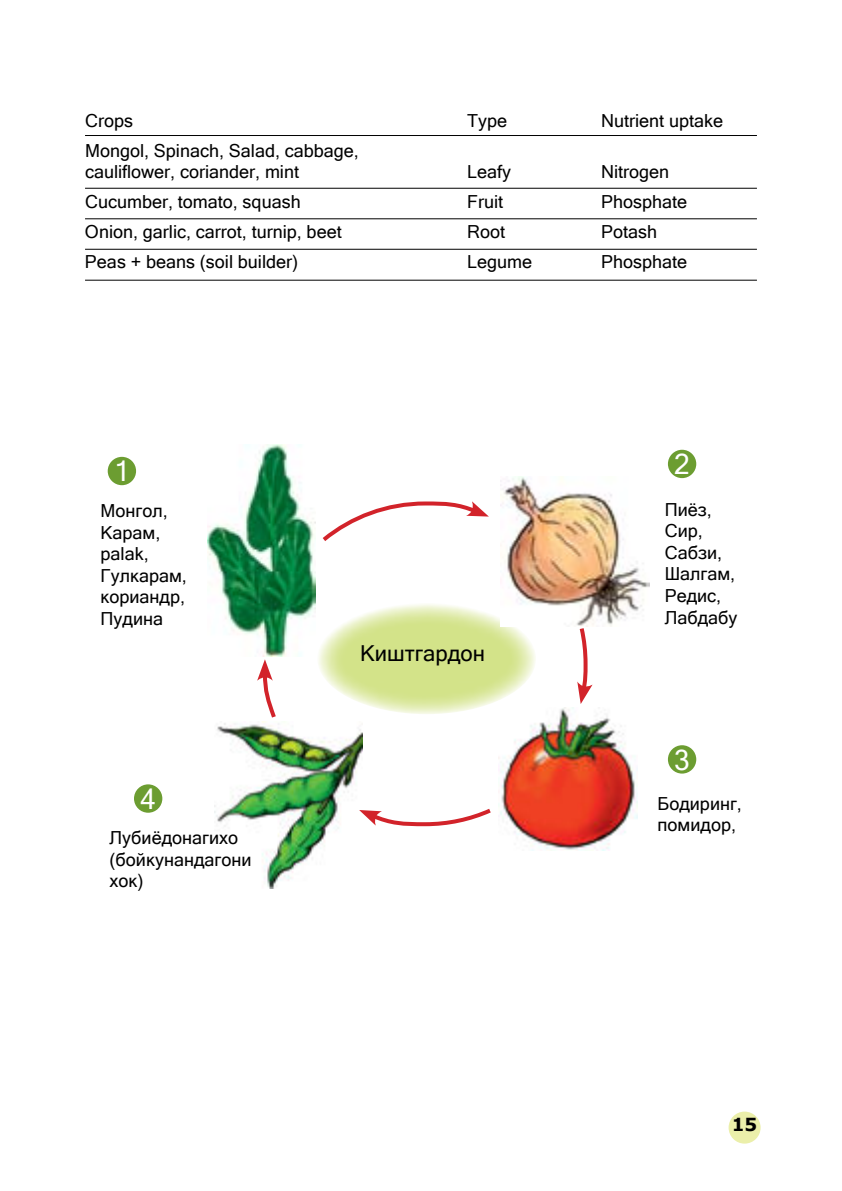
<style>
.page{position:relative;width:842px;height:1191px;background:#fff}
.page>*{position:absolute;margin:0;border:0;box-sizing:border-box;transform-origin:0 0}
.t1{font:28px "Microsoft Sans Serif";color:#fff}
.t2{font:22px "Microsoft Sans Serif";color:#000}
.t3{font:18px/21.6px "Microsoft Sans Serif";color:#000}
.t4{font:700 18px "Verdana";color:#000}
</style>
<div class="page">
<svg style="left:317px;top:603px;width:219px;height:111px;background:#dbe8a0"></svg>
<img style="left:207px;top:444px;width:109px;height:213px">
<img style="left:500px;top:477px;width:149px;height:149px">
<img style="left:500px;top:708px;width:137px;height:142px">
<img style="left:214px;top:722px;width:149px;height:166px">
<svg style="left:322px;top:501px;width:167px;height:40px"></svg>
<svg style="left:577px;top:624px;width:16px;height:80px"></svg>
<svg style="left:257px;top:659px;width:19px;height:63px"></svg>
<svg style="left:359px;top:805px;width:132px;height:23px"></svg>
<div style="left:108px;top:457px;width:28px;height:28px;background:#6c9d31;border-radius:50%"></div>
<div style="left:668px;top:450px;width:28px;height:28px;background:#6c9d31;border-radius:50%"></div>
<div style="left:668px;top:745px;width:28px;height:28px;background:#6c9d31;border-radius:50%"></div>
<div style="left:134px;top:784px;width:28px;height:28px;background:#6c9d31;border-radius:50%"></div>
<div style="left:729px;top:1111px;width:32px;height:32px;background:#ebefaa;border-radius:50%"></div>
<hr style="left:85px;top:280px;width:672px;height:1px;background:#000">
<hr style="left:85px;top:249px;width:672px;height:1px;background:#000">
<hr style="left:85px;top:218px;width:672px;height:1px;background:#000">
<hr style="left:85px;top:188px;width:672px;height:1px;background:#000">
<hr style="left:85px;top:135px;width:672px;height:1px;background:#000">
<p class="t3" style="left:85px;top:109px;width:50px">Crops</p>
<p class="t3" style="left:467px;top:109px;width:42px">Type</p>
<p class="t3" style="left:601px;top:109px;width:123px">Nutrient uptake</p>
<p class="t3" style="left:85px;top:139px;width:275px">Mongol, Spinach, Salad, cabbage, cauliflower, coriander, mint</p>
<p class="t3" style="left:467px;top:161px;width:46px">Leafy</p>
<p class="t3" style="left:601px;top:161px;width:70px">Nitrogen</p>
<p class="t3" style="left:85px;top:191px;width:217px">Cucumber, tomato, squash</p>
<p class="t3" style="left:467px;top:191px;width:38px">Fruit</p>
<p class="t3" style="left:601px;top:191px;width:88px">Phosphate</p>
<p class="t3" style="left:85px;top:221px;width:258px">Onion, garlic, carrot, turnip, beet</p>
<p class="t3" style="left:467px;top:221px;width:40px">Root</p>
<p class="t3" style="left:601px;top:221px;width:58px">Potash</p>
<p class="t3" style="left:85px;top:251px;width:215px">Peas + beans (soil builder)</p>
<p class="t3" style="left:467px;top:251px;width:67px">Legume</p>
<p class="t3" style="left:601px;top:251px;width:88px">Phosphate</p>
<h1 class="t1" style="left:114px;top:455px;width:17px">1</h1>
<h1 class="t1" style="left:674px;top:448px;width:17px">2</h1>
<p class="t3" style="left:101px;top:500px;width:88px">Монгол,<br>Карам, palak,<br>Гулкарам, кориандр,<br>Пудина</p>
<p class="t3" style="left:665px;top:498px;width:74px">Пиёз,<br>Сир,<br>Сабзи,<br>Шалгам,<br>Редис,<br>Лабдабу</p>
<h1 class="t1" style="left:140px;top:782px;width:17px">4</h1>
<p class="t3" style="left:110px;top:827px;width:143px">Лубиёдонагихо (бойкунандагони хок)</p>
<p class="t2" style="left:360px;top:641px;width:126px">Киштгардон</p>
<h1 class="t1" style="left:674px;top:743px;width:17px">3</h1>
<p class="t3" style="left:658px;top:792px;width:86px">Бодиринг, помидор,</p>
<p class="t4" style="left:732px;top:1114px;width:27px">15</p>
</div>
